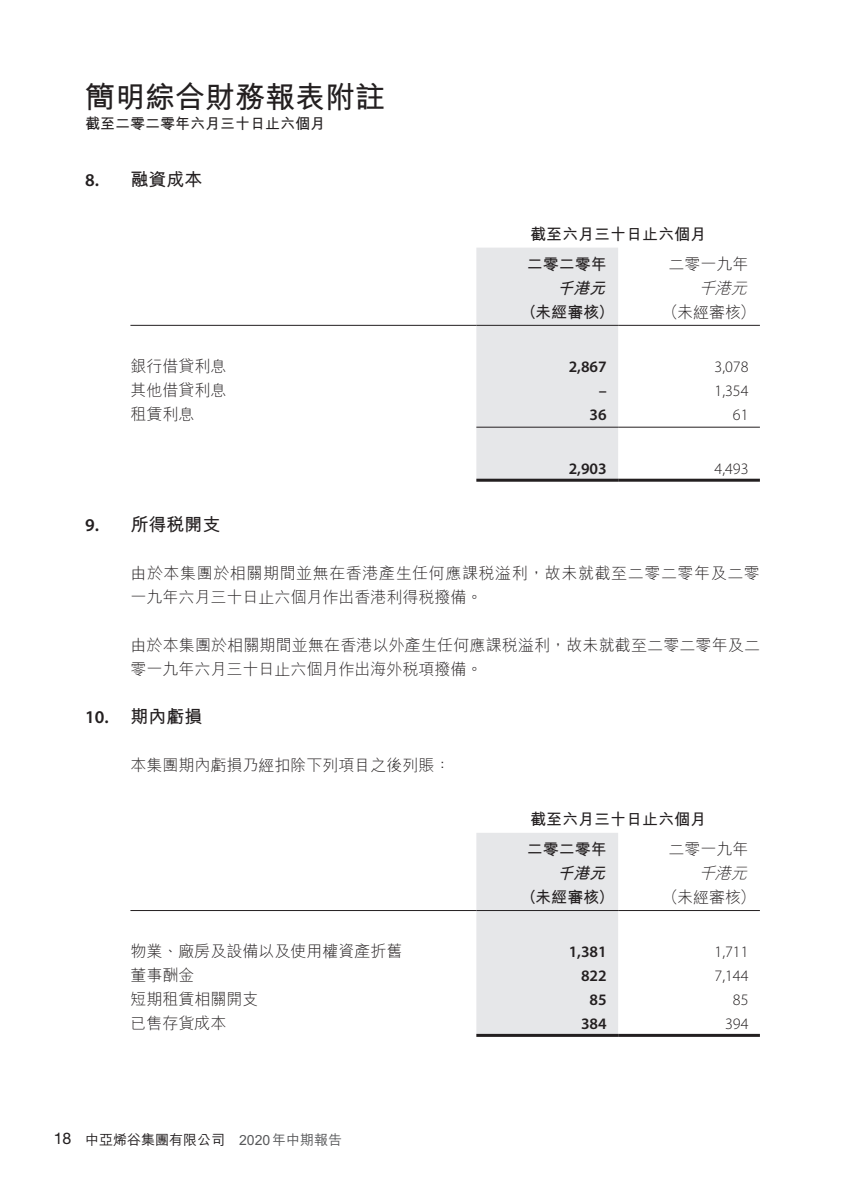
<style>
.page{position:relative;width:845px;height:1191px;background:#fff}
.page>*{position:absolute;margin:0;border:0;box-sizing:border-box;transform-origin:0 0}
.t1{font:700 30px "M Hei HK";color:#231f20}
.t2{font:700 18px "M Hei HK";color:#231f20}
.t3{font:300 16px/24px "M Hei HK";color:#231f20}
.t4{font:300 16px/24px "M Hei HK";letter-spacing:.035em;color:#231f20}
.t5{font:700 16px/29.6px "M Hei HK";color:#231f20}
.t6{font:300 16px "Myriad Pro";color:#231f20}
.t7{font:600 16px "Myriad Pro";color:#231f20}
.t8{font:italic 700 16px "M Hei HK";color:#231f20}
.t9{font:italic 300 16px "M Hei HK";color:#231f20}
.t10{font:700 15px "M Hei HK";color:#231f20}
.t11{font:500 14px "M Hei HK";color:#231f20}
.s1{font-family:"Myriad Pro";font-weight:600}
.s2{font-family:"Helvetica Neue LT Std";font-weight:400;font-size:16px}
.s3{color:#57585a}
</style>
<div class="page">
<div style="left:476px;top:248px;width:142px;height:231px;background:#e6e7e9"></div>
<hr style="left:130px;top:325px;width:346px;height:1px;background:#231f20">
<hr style="left:476px;top:325px;width:142px;height:1px;background:#231f20">
<hr style="left:618px;top:325px;width:142px;height:1px;background:#231f20">
<hr style="left:476px;top:427px;width:142px;height:1px;background:#231f20">
<hr style="left:618px;top:427px;width:142px;height:1px;background:#231f20">
<hr style="left:476px;top:479px;width:142px;height:3px;background:#231f20">
<hr style="left:618px;top:479px;width:142px;height:3px;background:#231f20">
<div style="left:476px;top:833px;width:142px;height:201px;background:#e6e7e9"></div>
<hr style="left:130px;top:910px;width:346px;height:1px;background:#231f20">
<hr style="left:476px;top:910px;width:142px;height:1px;background:#231f20">
<hr style="left:618px;top:910px;width:142px;height:1px;background:#231f20">
<hr style="left:476px;top:1034px;width:142px;height:3px;background:#231f20">
<hr style="left:618px;top:1034px;width:142px;height:3px;background:#231f20">
<h1 class="t1" style="left:85px;top:75px;width:301px">簡明綜合財務報表附註</h1>
<p class="t10" style="left:85px;top:112px;width:241px">截至二零二零年六月三十日止六個月</p>
<p class="t2" style="left:85px;top:166px;width:119px"><span class="s1">8.</span> 融資成本</p>
<p class="t5" style="left:527px;top:218px;width:181px">截至六月三十日止六個月二零二零年</p>
<p class="t3" style="left:668px;top:251px;width:81px">二零一九年</p>
<p class="t8" style="left:557px;top:276px;width:55px">千港元</p>
<p class="t9" style="left:699px;top:276px;width:55px">千港元</p>
<p class="t5" style="left:520px;top:296px;width:95px">（未經審核）</p>
<p class="t3" style="left:662px;top:299px;width:95px">（未經審核）</p>
<p class="t3" style="left:130px;top:353px;width:97px">銀行借貸利息</p>
<p class="t7" style="left:569px;top:356px;width:40px">2,867</p>
<p class="t6" style="left:714px;top:357px;width:36px">3,078</p>
<p class="t3" style="left:130px;top:377px;width:97px">其他借貸利息</p>
<p class="t7" style="left:599px;top:380px;width:9px">–</p>
<p class="t6" style="left:714px;top:381px;width:36px">1,354</p>
<p class="t3" style="left:130px;top:401px;width:65px">租賃利息</p>
<p class="t7" style="left:589px;top:404px;width:19px">36</p>
<p class="t6" style="left:733px;top:405px;width:17px">61</p>
<p class="t7" style="left:569px;top:458px;width:40px">2,903</p>
<p class="t6" style="left:714px;top:459px;width:36px">4,493</p>
<p class="t2" style="left:85px;top:511px;width:137px"><span class="s1">9.</span> 所得稅開支</p>
<p class="t4" style="left:130px;top:561px;width:631px">由於本集團於相關期間並無在香港產生任何應課稅溢利，故未就截至二零二零年及二零一九年六月三十日止六個月作出香港利得稅撥備。</p>
<p class="t3" style="left:130px;top:633px;width:631px">由於本集團於相關期間並無在香港以外產生任何應課稅溢利，故未就截至二零二零年及二零一九年六月三十日止六個月作出海外稅項撥備。</p>
<p class="t2" style="left:85px;top:703px;width:119px"><span class="s1">10.</span> 期內虧損</p>
<p class="t3" style="left:130px;top:753px;width:321px">本集團期內虧損乃經扣除下列項目之後列賬：</p>
<p class="t5" style="left:527px;top:803px;width:181px">截至六月三十日止六個月二零二零年</p>
<p class="t3" style="left:668px;top:836px;width:81px">二零一九年</p>
<p class="t8" style="left:557px;top:861px;width:55px">千港元</p>
<p class="t9" style="left:699px;top:861px;width:55px">千港元</p>
<p class="t5" style="left:520px;top:881px;width:95px">（未經審核）</p>
<p class="t3" style="left:662px;top:884px;width:95px">（未經審核）</p>
<p class="t3" style="left:130px;top:938px;width:273px">物業、廠房及設備以及使用權資產折舊</p>
<p class="t7" style="left:569px;top:941px;width:40px">1,381</p>
<p class="t6" style="left:714px;top:942px;width:36px">1,711</p>
<p class="t3" style="left:130px;top:962px;width:65px">董事酬金</p>
<p class="t7" style="left:581px;top:965px;width:27px">822</p>
<p class="t6" style="left:714px;top:966px;width:36px">7,144</p>
<p class="t3" style="left:130px;top:986px;width:129px">短期租賃相關開支</p>
<p class="t7" style="left:589px;top:989px;width:19px">85</p>
<p class="t6" style="left:733px;top:990px;width:17px">85</p>
<p class="t3" style="left:130px;top:1010px;width:97px">已售存貨成本</p>
<p class="t7" style="left:581px;top:1013px;width:27px">384</p>
<p class="t6" style="left:725px;top:1014px;width:25px">394</p>
<p class="t11" style="left:54px;top:1130px;width:290px"><span class="s2">18</span> 中亞烯谷集團有限公司 <span class="s3">2020年中期報告</span></p>
</div>
